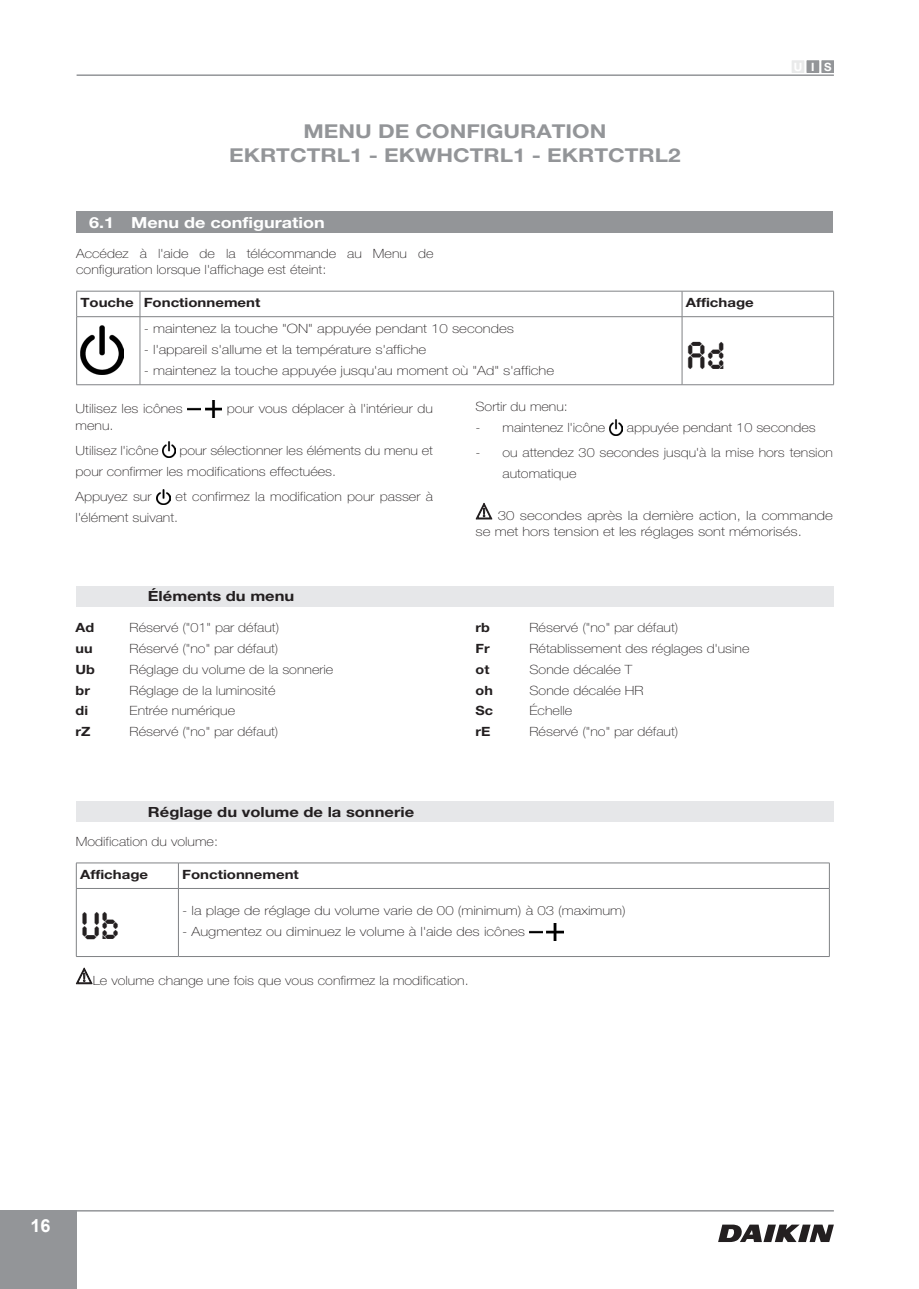
<style>
.page{position:relative;width:919px;height:1289px;background:#fff}
.page>*{position:absolute;margin:0;border:0;box-sizing:border-box;transform-origin:0 0}
.Testo{font:43.5px "Pocket Calculator OT";color:#231f20}
.Capitolo_non_numerat{font:700 19.2px "Helvetica Neue LT Std";color:#939598;scale:1.18 1}
.t1{font:700 18px "Arial";color:#fff}
.Capitolo_non_numerat-2{font:700 15.3px "Helvetica Neue LT Std";color:#fff;scale:1.18 1}
.Paragrafo{font:700 14.1px "Helvetica Neue LT Std";color:#231f20;scale:1.18 1}
.Rientro_Testo{font:100 12.75px/21px "Helvetica Neue LT Std";color:#231f20;scale:1.13 1}
.Testo-2{font:100 12.75px "Helvetica Neue LT Std";color:#231f20;scale:1.18 1}
.Rientro_Testo-2{font:100 12.75px/16.5px "Helvetica Neue LT Std";color:#231f20;scale:1.18 1}
.Testo-3{font:700 12.75px "Helvetica Neue LT Std";color:#231f20;scale:1.18 1}
.Rientro_Testo-3{font:700 12.75px "Helvetica Neue LT Std";color:#231f20;scale:1.13 1}
.t2{font:700 11.4px "Helvetica Neue LT Std";color:#fff}
</style>
<div class="page">
<hr style="left:77px;top:1209px;width:756px;height:2px;background:#939598">
<div style="left:0;top:1209px;width:77px;height:79px;background:#939598"></div>
<hr style="left:77px;top:74px;width:756px;height:2px;background:#939598">
<div style="left:821px;top:61px;width:12px;height:11px;background:#939598"></div>
<div style="left:821px;top:60px;width:12px;height:13px;border:1px solid #939598"></div>
<div style="left:807px;top:61px;width:11px;height:11px;background:#939598"></div>
<div style="left:806px;top:60px;width:13px;height:13px;border:1px solid #939598"></div>
<div style="left:792px;top:61px;width:11px;height:11px;background:#e9eaea"></div>
<div style="left:76px;top:211px;width:756px;height:21px;background:#939598"></div>
<hr style="left:76px;top:316px;width:64px;height:1px;background:#808285">
<hr style="left:76px;top:317px;width:1px;height:67px;background:#808285">
<hr style="left:140px;top:316px;width:542px;height:1px;background:#808285">
<hr style="left:682px;top:316px;width:151px;height:1px;background:#808285">
<hr style="left:833px;top:317px;width:1px;height:67px;background:#808285">
<hr style="left:76px;top:384px;width:64px;height:1px;background:#808285">
<hr style="left:140px;top:384px;width:542px;height:1px;background:#808285">
<hr style="left:682px;top:384px;width:151px;height:1px;background:#808285">
<hr style="left:76px;top:291px;width:64px;height:1px;background:#808285">
<svg style="left:76px;top:291px;width:1px;height:25px"></svg>
<hr style="left:140px;top:291px;width:542px;height:1px;background:#808285">
<svg style="left:140px;top:291px;width:1px;height:25px"></svg>
<hr style="left:682px;top:291px;width:151px;height:1px;background:#808285">
<svg style="left:681px;top:291px;width:1px;height:25px"></svg>
<svg style="left:833px;top:291px;width:1px;height:25px"></svg>
<hr style="left:140px;top:317px;width:1px;height:67px;background:#808285">
<hr style="left:681px;top:317px;width:1px;height:67px;background:#808285">
<img style="left:81px;top:325px;width:42px;height:49px">
<div style="left:76px;top:586px;width:757px;height:20px;background:#e6e7e9"></div>
<div style="left:76px;top:801px;width:757px;height:20px;background:#e6e7e9"></div>
<hr style="left:76px;top:888px;width:102px;height:1px;background:#808285">
<hr style="left:178px;top:888px;width:651px;height:1px;background:#808285">
<hr style="left:178px;top:956px;width:651px;height:1px;background:#808285">
<hr style="left:76px;top:862px;width:102px;height:1px;background:#808285">
<svg style="left:76px;top:863px;width:1px;height:25px"></svg>
<svg style="left:178px;top:863px;width:1px;height:25px"></svg>
<hr style="left:76px;top:888px;width:1px;height:68px;background:#808285">
<hr style="left:178px;top:888px;width:1px;height:68px;background:#808285">
<hr style="left:76px;top:956px;width:102px;height:1px;background:#808285">
<hr style="left:178px;top:862px;width:651px;height:1px;background:#808285">
<svg style="left:829px;top:863px;width:1px;height:25px"></svg>
<hr style="left:829px;top:888px;width:1px;height:68px;background:#808285">
<svg style="left:718px;top:1224px;width:115px;height:17px"></svg>
<svg style="left:187px;top:407px;width:13px;height:4px"></svg>
<img style="left:205px;top:400px;width:17px;height:17px">
<img style="left:162px;top:442px;width:14px;height:15px">
<img style="left:157px;top:489px;width:13px;height:16px">
<img style="left:609px;top:420px;width:13px;height:15px">
<svg style="left:475px;top:503px;width:17px;height:16px"></svg>
<svg style="left:76px;top:967px;width:17px;height:17px"></svg>
<svg style="left:529px;top:930px;width:13px;height:4px"></svg>
<img style="left:546px;top:923px;width:17px;height:17px">
<p class="Capitolo_non_numerat" style="left:303px;top:119px;width:258px">MENU DE CONFIGURATION</p>
<p class="Capitolo_non_numerat" style="left:229px;top:143px;width:384px">EKRTCTRL1 - EKWHCTRL1 - EKRTCTRL2</p>
<p class="Capitolo_non_numerat-2" style="left:89px;top:213px;width:23px">6.1</p>
<p class="Capitolo_non_numerat-2" style="left:131px;top:213px;width:166px">Menu de configuration</p>
<p class="Rientro_Testo" style="left:76px;top:245px;width:318px;line-height:16.5px">Accédez à l'aide de la télécommande au Menu de configuration lorsque l'affichage est éteint:</p>
<p class="Testo-3" style="left:80px;top:294px;width:47px">Touche</p>
<p class="Testo-3" style="left:144px;top:294px;width:100px">Fonctionnement</p>
<p class="Testo-3" style="left:685px;top:294px;width:59px">Affichage</p>
<p class="Testo-2" style="left:144px;top:321px;width:315px">- maintenez la touche "ON" appuyée pendant 10 secondes</p>
<p class="Testo-2" style="left:144px;top:342px;width:241px">- l'appareil s'allume et la température s'affiche</p>
<p class="Testo-2" style="left:144px;top:363px;width:349px">- maintenez la touche appuyée jusqu'au moment où "Ad" s'affiche</p>
<p class="Testo" style="left:686px;top:334px;width:40px">Ad</p>
<p class="t2" style="left:793px;top:60px;width:39px">UIS</p>
<p class="Rientro_Testo" style="left:76px;top:398px;width:96px">Utilisez les icônes</p>
<p class="Rientro_Testo" style="left:227px;top:398px;width:184px">pour vous déplacer à l'intérieur du</p>
<p class="Rientro_Testo" style="left:76px;top:414px;width:35px">menu.</p>
<p class="Rientro_Testo" style="left:76px;top:440px;width:75px">Utilisez l'icône</p>
<p class="Rientro_Testo" style="left:76px;top:440px;width:318px;text-indent:104px">pour sélectionner les éléments du menu et pour confirmer les modifications effectuées.</p>
<p class="Rientro_Testo" style="left:76px;top:486px;width:69px">Appuyez sur</p>
<p class="Rientro_Testo" style="left:76px;top:486px;width:318px;text-indent:100px">et confirmez la modification pour passer à l'élément suivant.</p>
<p class="Paragrafo" style="left:148px;top:587px;width:126px">Éléments du menu</p>
<p class="Rientro_Testo-3" style="left:76px;top:620px;width:18px">Ad</p>
<p class="Rientro_Testo" style="left:130px;top:617px;width:134px">Réservé ("01" par défaut)</p>
<p class="Rientro_Testo-3" style="left:76px;top:640px;width:17px">uu</p>
<p class="Rientro_Testo" style="left:130px;top:638px;width:133px">Réservé ("no" par défaut)</p>
<p class="Rientro_Testo-3" style="left:76px;top:661px;width:19px">Ub</p>
<p class="Rientro_Testo" style="left:130px;top:659px;width:182px">Réglage du volume de la sonnerie</p>
<p class="Rientro_Testo-3" style="left:76px;top:682px;width:14px">br</p>
<p class="Rientro_Testo" style="left:130px;top:679px;width:130px">Réglage de la luminosité</p>
<p class="Rientro_Testo-3" style="left:76px;top:703px;width:13px">di</p>
<p class="Rientro_Testo" style="left:130px;top:700px;width:95px">Entrée numérique</p>
<p class="Rientro_Testo-3" style="left:76px;top:723px;width:15px">rZ</p>
<p class="Rientro_Testo" style="left:130px;top:721px;width:133px">Réservé ("no" par défaut)</p>
<p class="Paragrafo" style="left:148px;top:803px;width:227px">Réglage du volume de la sonnerie</p>
<p class="Rientro_Testo" style="left:76px;top:831px;width:127px">Modification du volume:</p>
<p class="Rientro_Testo" style="left:475px;top:396px;width:83px">Sortir du menu:</p>
<p class="Rientro_Testo" style="left:475px;top:417px;width:116px">- maintenez l'icône</p>
<p class="Rientro_Testo" style="left:626px;top:417px;width:169px">appuyée pendant 10 secondes</p>
<p class="Rientro_Testo" style="left:502px;top:442px;width:294px;text-indent:-27px">- ou attendez 30 secondes jusqu'à la mise hors tension automatique</p>
<p class="Rientro_Testo-2" style="left:475px;top:507px;width:304px;text-indent:22px">30 secondes après la dernière action, la commande se met hors tension et les réglages sont mémorisés.</p>
<p class="Rientro_Testo-3" style="left:475px;top:620px;width:14px">rb</p>
<p class="Rientro_Testo" style="left:529px;top:617px;width:133px">Réservé ("no" par défaut)</p>
<p class="Rientro_Testo-3" style="left:475px;top:640px;width:14px">Fr</p>
<p class="Rientro_Testo" style="left:529px;top:638px;width:196px">Rétablissement des réglages d'usine</p>
<p class="Rientro_Testo-3" style="left:475px;top:661px;width:14px">ot</p>
<p class="Rientro_Testo" style="left:529px;top:659px;width:92px">Sonde décalée T</p>
<p class="Rientro_Testo-3" style="left:475px;top:682px;width:17px">oh</p>
<p class="Rientro_Testo" style="left:529px;top:679px;width:102px">Sonde décalée HR</p>
<p class="Rientro_Testo-3" style="left:475px;top:703px;width:17px">Sc</p>
<p class="Rientro_Testo" style="left:529px;top:700px;width:39px">Échelle</p>
<p class="Rientro_Testo-3" style="left:475px;top:723px;width:15px">rE</p>
<p class="Rientro_Testo" style="left:529px;top:721px;width:133px">Réservé ("no" par défaut)</p>
<p class="Testo-3" style="left:80px;top:866px;width:59px">Affichage</p>
<p class="Testo-3" style="left:182px;top:866px;width:100px">Fonctionnement</p>
<p class="Testo-2" style="left:182px;top:903px;width:377px">- la plage de réglage du volume varie de 00 (minimum) à 03 (maximum)</p>
<p class="Testo-2" style="left:182px;top:924px;width:292px">- Augmentez ou diminuez le volume à l'aide des icônes</p>
<p class="Testo" style="left:81px;top:904px;width:40px">Ub</p>
<p class="Rientro_Testo" style="left:93px;top:969px;width:334px">Le volume change une fois que vous confirmez la modification.</p>
<h3 class="t1" style="left:30px;top:1212px;width:22px">16</h3>
</div>
